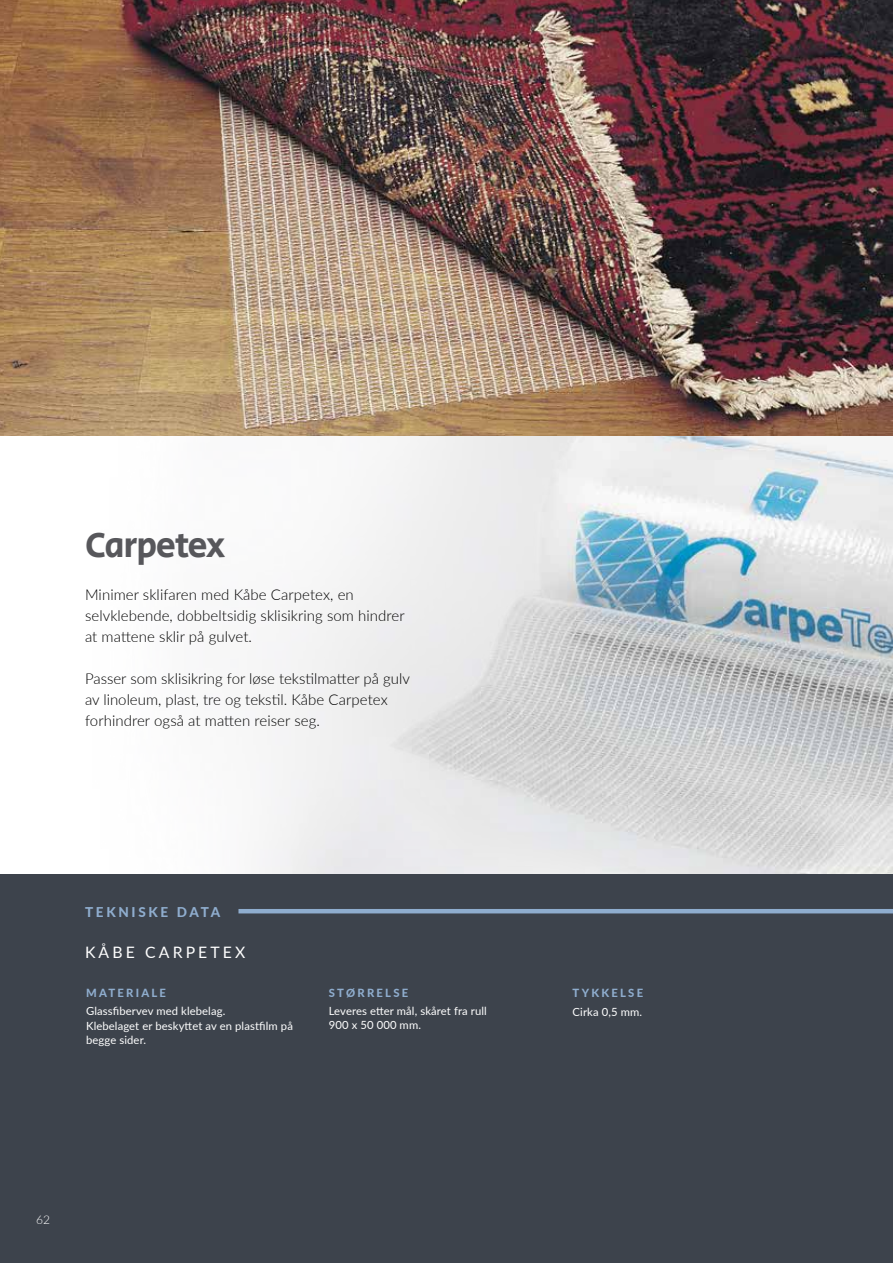
<style>
.page{position:relative;width:893px;height:1263px;background:#fff}
.page>*{position:absolute;margin:0;border:0;box-sizing:border-box;transform-origin:0 0}
.t1{font:36px "Secular One";letter-spacing:-.04em;color:#57575b}
.t2{font:15.75px "Lato";letter-spacing:.2em;color:#fff}
.t3{font:300 15px/21px "Lato";letter-spacing:.005em;color:#000}
.t4{font:800 13.5px "Lato";letter-spacing:.2em;color:#8fadce}
.t5{font:300 12px "Lato";color:#fff}
.t6{font:11.25px/14.2px "Lato";letter-spacing:.01em;color:#fff}
.t7{font:800 11.25px "Lato";letter-spacing:.2em;color:#8fadce}
</style>
<div class="page">
<img style="left:262px;top:436px;width:631px;height:438px">
<div style="left:0;top:874px;width:893px;height:389px;background:#3d434c"></div>
<img style="left:0;top:0;width:893px;height:436px">
<hr style="left:238px;top:909px;width:655px;height:4px;background:#8fadce">
<div style="left:65px;top:57px;width:256px;height:96px;background:#000;opacity:.15"></div>
<h1 class="t1" style="left:85px;top:520px;width:142px">Carpetex</h1>
<p class="t3" style="left:85px;top:584px;width:321px">Minimer sklifaren med Kåbe Carpetex, en selvklebende, dobbeltsidig sklisikring som hindrer at mattene sklir på gulvet.</p>
<p class="t3" style="left:85px;top:667px;width:326px">Passer som sklisikring for løse tekstilmatter på gulv av linoleum, plast, tre og tekstil. Kåbe Carpetex forhindrer også at matten reiser seg.</p>
<p class="t4" style="left:85px;top:902px;width:137px">TEKNISKE DATA</p>
<p class="t2" style="left:85px;top:941px;width:162px">KÅBE CARPETEX</p>
<p class="t7" style="left:86px;top:984px;width:81px">MATERIALE</p>
<p class="t6" style="left:86px;top:1004px;width:208px">Glassfibervev med klebelag.<br>Klebelaget er beskyttet av en plastfilm på begge sider.</p>
<p class="t7" style="left:329px;top:984px;width:81px">STØRRELSE</p>
<p class="t6" style="left:329px;top:1003px;width:160px">Leveres etter mål, skåret fra rull<br>900 x 50 000 mm.</p>
<p class="t5" style="left:36px;top:1211px;width:15px">62</p>
<p class="t7" style="left:573px;top:984px;width:72px">TYKKELSE</p>
<p class="t6" style="left:573px;top:1004px;width:71px">Cirka 0,5 mm.</p>
</div>
